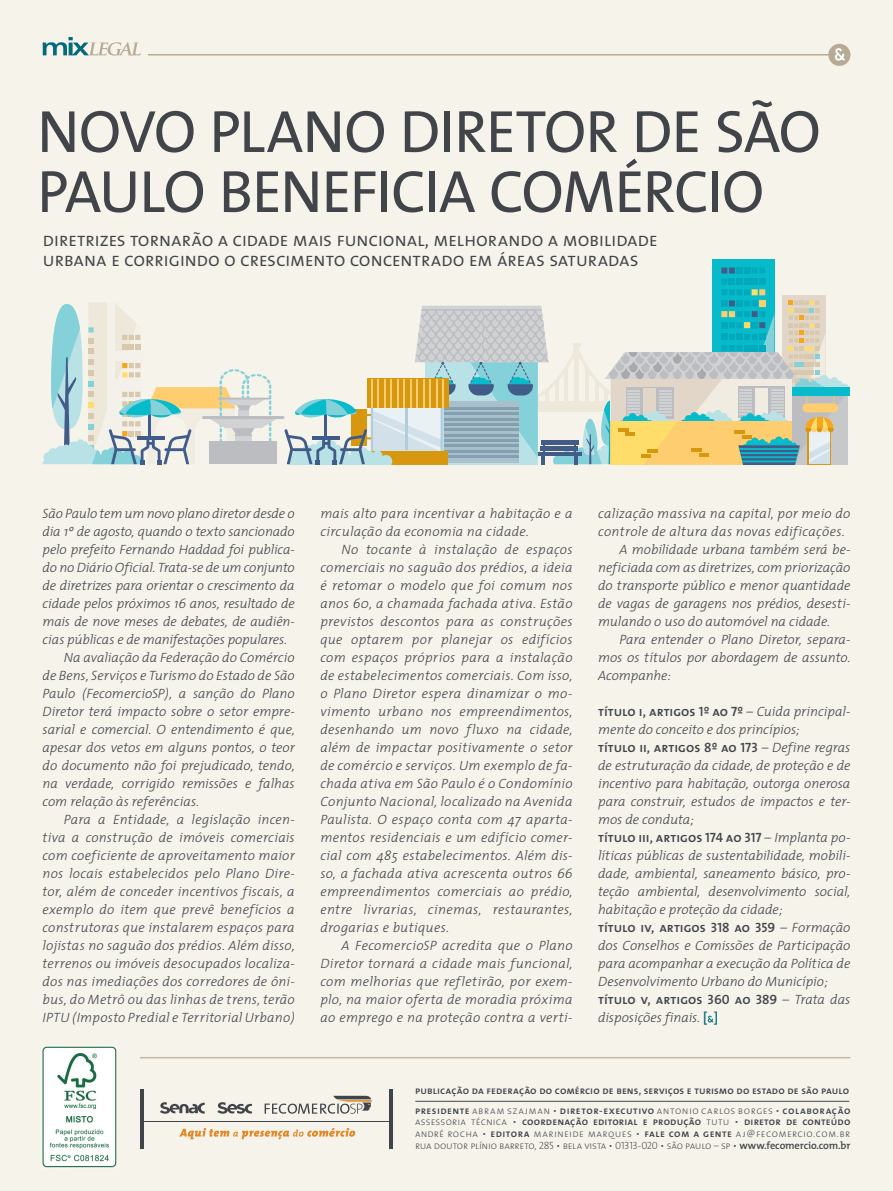
<style>
.page{position:relative;width:893px;height:1191px;background:#f6f3eb}
.page>*{position:absolute;margin:0;border:0;box-sizing:border-box;transform-origin:0 0}
.t1{font:60px/60px "The Mix Caps";letter-spacing:-.025em;color:#414549}
.t2{font:19.5px/19.5px "The Mix Semi Light Caps";letter-spacing:-.02em;color:#414549}
.t3{font:italic 300 13.5px/18px "The Mix";letter-spacing:.005em;color:#414549;text-align:justify}
.t4{font:10.5px/11.7px "The Mix Semi Bold Caps";letter-spacing:.01em;color:#414549;text-align:justify}
.t5{font:10.5px "The Mix Extra Light Caps";letter-spacing:-.03em;color:#414549}
.s1{font-family:"The Mix Semi Bold Caps";font-weight:400;font-style:normal}
.s2{font-weight:600;font-style:normal;color:#026a7c}
.s3{font-family:"The Mix Extra Light Caps"}
.s4{font-family:"The Mix";font-weight:600}
</style>
<div class="page">
<svg style="left:708px;top:1015px;width:5px;height:7px"></svg>
<hr style="left:148px;top:54px;width:690px;height:2px;background:#b8ab95">
<svg style="left:43px;top:37px;width:98px;height:19px"></svg>
<div style="left:828px;top:44px;width:22px;height:22px;background:#b8ab95;border-radius:50%"></div>
<svg style="left:835px;top:48px;width:10px;height:13px"></svg>
<hr style="left:140px;top:1057px;width:710px;height:1px;background:#c3b9a4">
<hr style="left:415px;top:1101px;width:434px;height:1px;background:#414549">
<svg style="left:179px;top:1128px;width:176px;height:11px"></svg>
<svg style="left:160px;top:1102px;width:45px;height:11px"></svg>
<svg style="left:217px;top:1102px;width:35px;height:11px"></svg>
<svg style="left:265px;top:1095px;width:107px;height:18px"></svg>
<hr style="left:140px;top:1089px;width:3px;height:59px;background:#414549">
<hr style="left:389px;top:1089px;width:3px;height:59px;background:#414549">
<hr style="left:143px;top:1120px;width:246px;height:1px;background:#414549">
<hr style="left:202px;top:416px;width:83px;height:3px;background:#bcbdc0;border-radius:2px">
<svg style="left:43px;top:302px;width:233px;height:162px"></svg>
<div style="left:209px;top:441px;width:68px;height:23px;background:#bcbdc0"></div>
<div style="left:712px;top:259px;width:62px;height:178px;background:#08bbcb"></div>
<svg style="left:721px;top:267px;width:44px;height:6px"></svg>
<div style="left:788px;top:387px;width:62px;height:9px;background:#08bbcb"></div>
<svg style="left:284px;top:279px;width:565px;height:186px"></svg>
<img style="left:42px;top:1046px;width:75px;height:122px">
<p class="t1" style="left:37px;top:100px;width:785px">NOVO PLANO DIRETOR DE SÃO<br>PAULO BENEFICIA COMÉRCIO</p>
<p class="t2" style="left:43px;top:229px;width:617px">diretrizes tornarão a cidade mais funcional, melhorando a mobilidade urbana e corrigindo o crescimento concentrado em áreas saturadas</p>
<p class="t3" style="left:43px;top:504px;width:254px">São Paulo tem um novo plano diretor desde o dia 1º de agosto, quando o texto sancionado pelo prefeito Fernando Haddad foi publica&shy;do no Diário Oficial. Trata-se de um conjunto de diretrizes para orientar o crescimento da cidade pelos próximos 16 anos, resultado de mais de nove meses de debates, de audiên&shy;cias públicas e de manifestações populares.</p>
<p class="t3" style="left:43px;top:648px;width:254px;text-indent:21px">Na avaliação da Federação do Comércio de Bens, Serviços e Turismo do Estado de São Paulo (FecomercioSP), a sanção do Plano Diretor terá impacto sobre o setor empre&shy;sarial e comercial. O entendimento é que, apesar dos vetos em alguns pontos, o teor do documento não foi prejudicado, tendo, na verdade, corrigido remissões e falhas com relação às referências.</p>
<p class="t3" style="left:43px;top:810px;width:254px;text-indent:21px">Para a Entidade, a legislação incen&shy;tiva a construção de imóveis comerciais com coeficiente de aproveitamento maior nos locais estabelecidos pelo Plano Dire&shy;tor, além de conceder incentivos fiscais, a exemplo do item que prevê benefícios a construtoras que instalarem espaços para lojistas no saguão dos prédios. Além disso, terrenos ou imóveis desocupados localiza&shy;dos nas imediações dos corredores de ôni&shy;bus, do Metrô ou das linhas de trens, terão IPTU (Imposto Predial e Territorial Urbano)</p>
<p class="t3" style="left:320px;top:504px;width:254px">mais alto para incentivar a habitação e a circulação da economia na cidade.</p>
<p class="t3" style="left:320px;top:540px;width:254px;text-indent:21px">No tocante à instalação de espaços comerciais no saguão dos prédios, a ideia é retomar o modelo que foi comum nos anos 60, a chamada fachada ativa. Estão previstos descontos para as construções que optarem por planejar os edifícios com espaços próprios para a instalação de estabelecimentos comerciais. Com isso, o Plano Diretor espera dinamizar o mo&shy;vimento urbano nos empreendimentos, desenhando um novo fluxo na cidade, além de impactar positivamente o setor de comércio e serviços. Um exemplo de fa&shy;chada ativa em São Paulo é o Condomínio Conjunto Nacional, localizado na Avenida Paulista. O espaço conta com 47 aparta&shy;mentos residenciais e um edifício comer&shy;cial com 485 estabelecimentos. Além dis&shy;so, a fachada ativa acrescenta outros 66 empreendimentos comerciais ao prédio, entre livrarias, cinemas, restaurantes, drogarias e butiques.</p>
<p class="t3" style="left:320px;top:936px;width:254px;text-indent:21px">A FecomercioSP acredita que o Plano Diretor tornará a cidade mais funcional, com melhorias que refletirão, por exem&shy;plo, na maior oferta de moradia próxima ao emprego e na proteção contra a verti-</p>
<p class="t3" style="left:598px;top:504px;width:254px">calização massiva na capital, por meio do controle de altura das novas edificações.</p>
<p class="t3" style="left:598px;top:540px;width:254px;text-indent:21px">A mobilidade urbana também será be&shy;neficiada com as diretrizes, com priorização do transporte público e menor quantidade de vagas de garagens nos prédios, desesti&shy;mulando o uso do automóvel na cidade.</p>
<p class="t3" style="left:598px;top:630px;width:254px;text-indent:21px">Para entender o Plano Diretor, separa&shy;mos os títulos por abordagem de assunto.<br>Acompanhe:</p>
<p class="t3" style="left:598px;top:702px;width:254px"><span class="s1">título i, artigos 1º ao 7º</span> – Cuida principal&shy;mente do conceito e dos princípios;</p>
<p class="t3" style="left:598px;top:738px;width:254px"><span class="s1">título ii, artigos 8º ao 173</span> – Define regras de estruturação da cidade, de proteção e de incentivo para habitação, outorga onerosa para construir, estudos de impactos e ter&shy;mos de conduta;</p>
<p class="t3" style="left:598px;top:828px;width:254px"><span class="s1">título iii, artigos 174 ao 317</span> – Implanta po&shy;líticas públicas de sustentabilidade, mobili&shy;dade, ambiental, saneamento básico, pro&shy;teção ambiental, desenvolvimento social, habitação e proteção da cidade;</p>
<p class="t3" style="left:598px;top:918px;width:254px"><span class="s1">título iv, artigos 318 ao 359</span> – Formação dos Conselhos e Comissões de Participação para acompanhar a execução da Política de Desenvolvimento Urbano do Município;</p>
<p class="t3" style="left:598px;top:990px;width:254px"><span class="s1">título v, artigos 360 ao 389</span> – Trata das disposições finais. <span class="s2">[ ]</span></p>
<p class="t4" style="left:415px;top:1084px;width:435px">publicação da federação do comércio de bens, serviços e turismo do estado de são paulo</p>
<p class="t4" style="left:415px;top:1104px;width:437px">presidente <span class="s3">abram szajman •</span> diretor-executivo <span class="s3">antonio carlos borges •</span> colaboração <span class="s3">assessoria técnica •</span> coordenação editorial e produção <span class="s3">tutu •</span> diretor de conteúdo <span class="s3">andré rocha •</span> editora <span class="s3">marineide marques •</span> fale com a gente <span class="s3">aj@fecomercio.com.br</span></p>
<p class="t5" style="left:415px;top:1136px;width:437px">rua doutor plínio barreto, 285 • bela vista • 01313-020 • são paulo – sp • <span class="s4">www.fecomercio.com.br</span></p>
</div>
